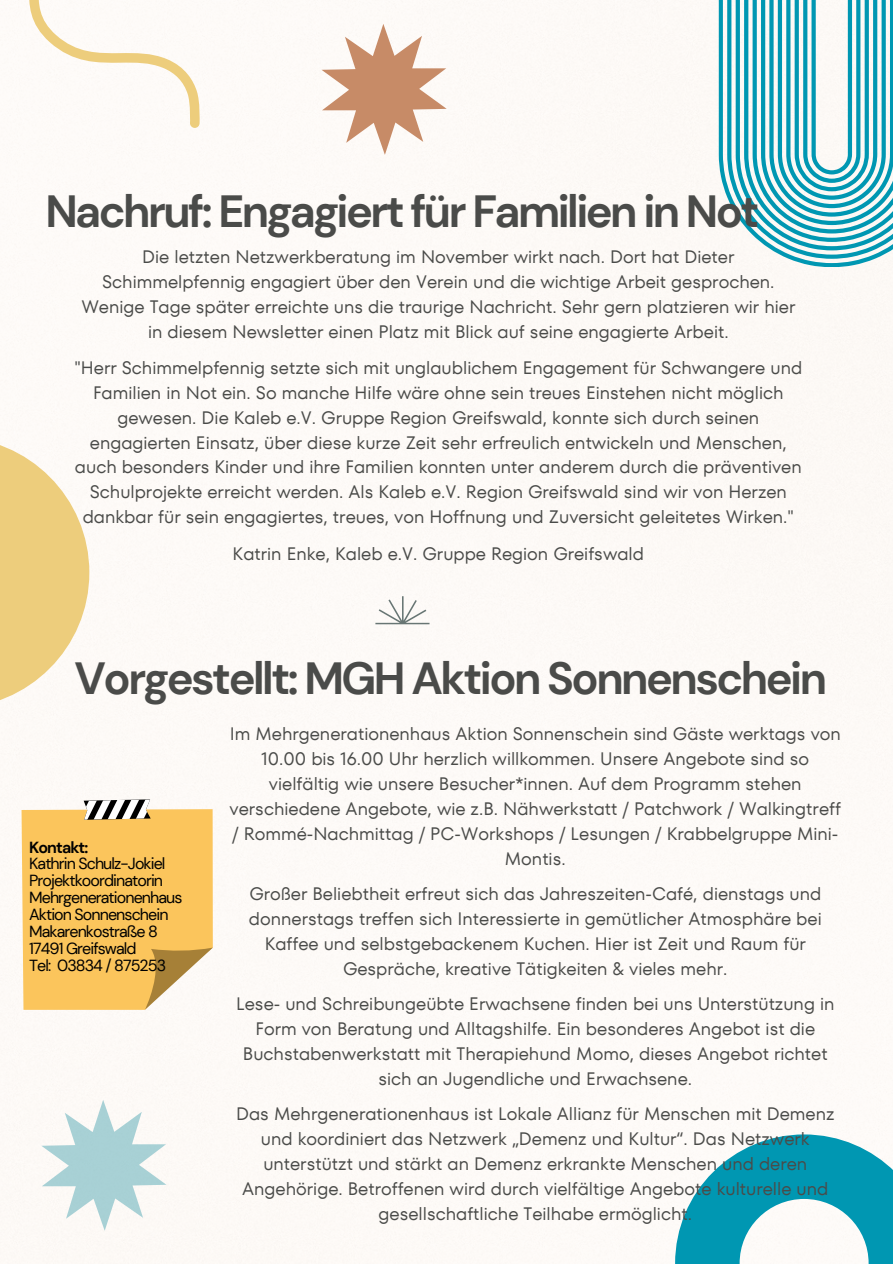
<style>
.page{position:relative;width:893px;height:1264px;background:#fff}
.page>*{position:absolute;margin:0;border:0;box-sizing:border-box;transform-origin:0 0}
.t1{font:700 45px "DM Sans";letter-spacing:-.055em;color:#4a4b49}
.t2{font:18px/25px "TT Fors";color:#4a4b49;text-align:center}
.t3{font:16.05px/16.8px "DM Sans";letter-spacing:-.055em;color:#000}
.t4{font:700 16.05px "DM Sans";letter-spacing:-.055em;color:#000}
</style>
<div class="page">
<svg style="left:718px;top:0;width:174px;height:267px"></svg>
<svg style="left:0;top:0;width:200px;height:128px"></svg>
<svg style="left:0;top:437px;width:89px;height:271px"></svg>
<svg style="left:321px;top:24px;width:125px;height:130px"></svg>
<svg style="left:675px;top:1134px;width:217px;height:129px"></svg>
<svg style="left:41px;top:1099px;width:125px;height:131px"></svg>
<svg style="left:375px;top:596px;width:54px;height:28px"></svg>
<svg style="left:22px;top:799px;width:191px;height:210px;background:#f4c56a"></svg>
<p class="t1" style="left:45px;top:183px;width:715px">Nachruf: Engagiert für Familien in Not</p>
<p class="t2" style="left:81px;top:245px;width:715px">Die letzten Netzwerkberatung im November wirkt nach. Dort hat Dieter Schimmelpfennig engagiert über den Verein und die wichtige Arbeit gesprochen.<br>Wenige Tage später erreichte uns die traurige Nachricht. Sehr gern platzieren wir hier in diesem Newsletter einen Platz mit Blick auf seine engagierte Arbeit.</p>
<p class="t2" style="left:74px;top:356px;width:729px">"Herr Schimmelpfennig setzte sich mit unglaublichem Engagement für Schwangere und Familien in Not ein. So manche Hilfe wäre ohne sein treues Einstehen nicht möglich gewesen. Die Kaleb e.V. Gruppe Region Greifswald, konnte sich durch seinen engagierten Einsatz, über diese kurze Zeit sehr erfreulich entwickeln und Menschen, auch besonders Kinder und ihre Familien konnten unter anderem durch die präventiven Schulprojekte erreicht werden. Als Kaleb e.V. Region Greifswald sind wir von Herzen dankbar für sein engagiertes, treues, von Hoffnung und Zuversicht geleitetes Wirken."</p>
<p class="t2" style="left:232px;top:541px;width:413px">Katrin Enke, Kaleb e.V. Gruppe Region Greifswald</p>
<p class="t1" style="left:75px;top:649px;width:753px">Vorgestellt: MGH Aktion Sonnenschein</p>
<p class="t2" style="left:229px;top:721px;width:613px">Im Mehrgenerationenhaus Aktion Sonnenschein sind Gäste werktags von 10.00 bis 16.00 Uhr herzlich willkommen. Unsere Angebote sind so vielfältig wie unsere Besucher*innen. Auf dem Programm stehen verschiedene Angebote, wie z.B. Nähwerkstatt / Patchwork / Walkingtreff / Rommé-Nachmittag / PC-Workshops / Lesungen / Krabbelgruppe Mini-Montis.</p>
<p class="t2" style="left:249px;top:881px;width:574px">Großer Beliebtheit erfreut sich das Jahreszeiten-Café, dienstags und donnerstags treffen sich Interessierte in gemütlicher Atmosphäre bei Kaffee und selbstgebackenem Kuchen. Hier ist Zeit und Raum für Gespräche, kreative Tätigkeiten &amp; vieles mehr.</p>
<p class="t2" style="left:236px;top:991px;width:599px">Lese- und Schreibungeübte Erwachsene finden bei uns Unterstützung in Form von Beratung und Alltagshilfe. Ein besonderes Angebot ist die Buchstabenwerkstatt mit Therapiehund Momo, dieses Angebot richtet sich an Jugendliche und Erwachsene.</p>
<p class="t2" style="left:236px;top:1101px;width:599px">Das Mehrgenerationenhaus ist Lokale Allianz für Menschen mit Demenz und koordiniert das Netzwerk „Demenz und Kultur“. Das Netzwerk unterstützt und stärkt an Demenz erkrankte Menschen und deren Angehörige. Betroffenen wird durch vielfältige Angebote kulturelle und gesellschaftliche Teilhabe ermöglicht.</p>
<p class="t4" style="left:29px;top:836px;width:61px">Kontakt:</p>
<p class="t3" style="left:29px;top:855px;width:138px">Kathrin Schulz-Jokiel</p>
<p class="t3" style="left:29px;top:872px;width:155px">Projektkoordinatorin<br>Mehrgenerationenhaus</p>
<p class="t3" style="left:29px;top:906px;width:141px">Aktion Sonnenschein</p>
<p class="t3" style="left:29px;top:923px;width:130px">Makarenkostraße 8</p>
<p class="t3" style="left:29px;top:940px;width:109px">17491 Greifswald</p>
<p class="t3" style="left:29px;top:956px;width:139px">Tel: 03834 / 875253</p>
</div>
